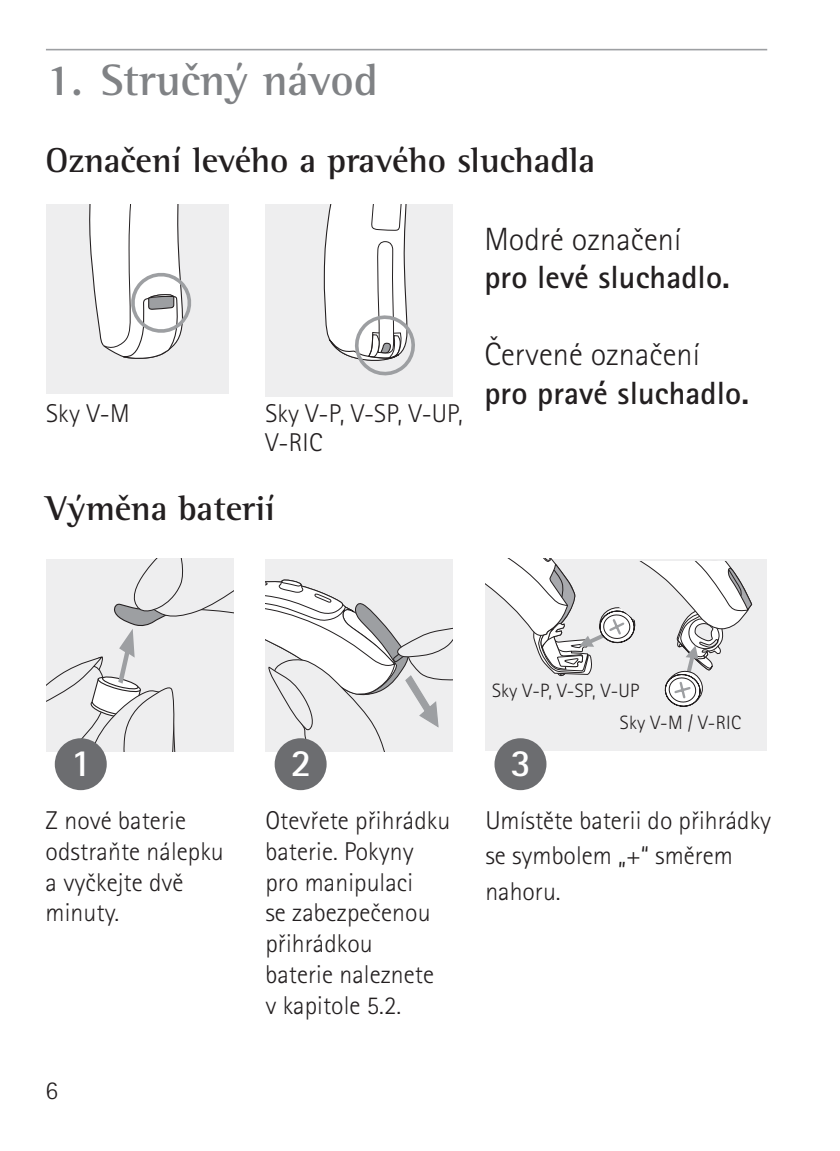
<style>
.page{position:relative;width:840px;height:1151px;background:#fff}
.page>*{position:absolute;margin:0;border:0;box-sizing:border-box;transform-origin:0 0}
.t1{font:700 45px "Rotis Semi Serif Pro";color:#808285}
.t2{font:700 38.6px "Rotis Sans Serif Pro";color:#fff}
.t3{font:700 35.4px "Rotis Semi Serif Pro";color:#231f20}
.t4{font:700 32.2px/38.6px "Rotis Sans Serif Pro";letter-spacing:.005em;color:#231f20}
.t5{font:300 25.8px/30.8px "Rotis Sans Serif Pro";letter-spacing:.005em;color:#231f20}
.t6{font:300 19.4px "Rotis Sans Serif Pro";letter-spacing:.01em;color:#231f20}
.s1{font-weight:300}
</style>
<div class="page">
<div style="left:485px;top:559px;width:281px;height:191px;background:#eeeeef"></div>
<svg style="left:485px;top:559px;width:268px;height:148px"></svg>
<svg style="left:46px;top:559px;width:187px;height:192px;background:#e6e6e7"></svg>
<div style="left:265px;top:559px;width:187px;height:192px;background:#eeeeef"></div>
<svg style="left:265px;top:579px;width:187px;height:172px"></svg>
<div style="left:265px;top:204px;width:187px;height:192px;background:#eeeeef"></div>
<svg style="left:323px;top:204px;width:92px;height:172px"></svg>
<div style="left:46px;top:204px;width:183px;height:190px;background:#eeeeef"></div>
<svg style="left:89px;top:204px;width:102px;height:155px"></svg>
<hr style="left:46px;top:49px;width:720px;height:1px;background:#9d9fa2">
<div style="left:55px;top:738px;width:52px;height:52px;background:#6c6d70;border-radius:50%"></div>
<div style="left:274px;top:738px;width:52px;height:52px;background:#6c6d70;border-radius:50%"></div>
<div style="left:494px;top:738px;width:52px;height:52px;background:#6c6d70;border-radius:50%"></div>
<p class="t1" style="left:46px;top:53px;width:333px">1. Stručný návod</p>
<p class="t3" style="left:46px;top:139px;width:550px">Označení levého a pravého sluchadla</p>
<p class="t5" style="left:46px;top:398px;width:85px">Sky V-M</p>
<p class="t5" style="left:265px;top:399px;width:199px;line-height:29px">Sky V-P, V-SP, V-UP,<br>V-RIC</p>
<p class="t3" style="left:46px;top:486px;width:230px">Výměna baterií</p>
<p class="t4" style="left:484px;top:219px;width:247px"><span class="s1">Modré označení </span>pro levé sluchadlo.</p>
<p class="t4" style="left:484px;top:335px;width:266px"><span class="s1">Červené označení </span>pro pravé sluchadlo.</p>
<p class="t6" style="left:492px;top:680px;width:149px">Sky V-P, V-SP, V-UP</p>
<p class="t6" style="left:619px;top:712px;width:123px">Sky V-M / V-RIC</p>
<p class="t2" style="left:71px;top:738px;width:22px">1</p>
<p class="t2" style="left:290px;top:738px;width:22px">2</p>
<p class="t2" style="left:510px;top:738px;width:22px">3</p>
<p class="t5" style="left:46px;top:805px;width:180px">Z nové baterie odstraňte nálepku a vyčkejte dvě minuty.</p>
<p class="t5" style="left:265px;top:805px;width:186px">Otevřete přihrádku baterie. Pokyny pro manipulaci<br>se zabezpečenou přihrádkou<br>baterie naleznete v kapitole 5.2.</p>
<p class="t5" style="left:485px;top:803px;width:287px;line-height:35.4px">Umístěte baterii do přihrádky se symbolem „+“ směrem nahoru.</p>
<p class="t5" style="left:46px;top:1075px;width:14px">6</p>
</div>
